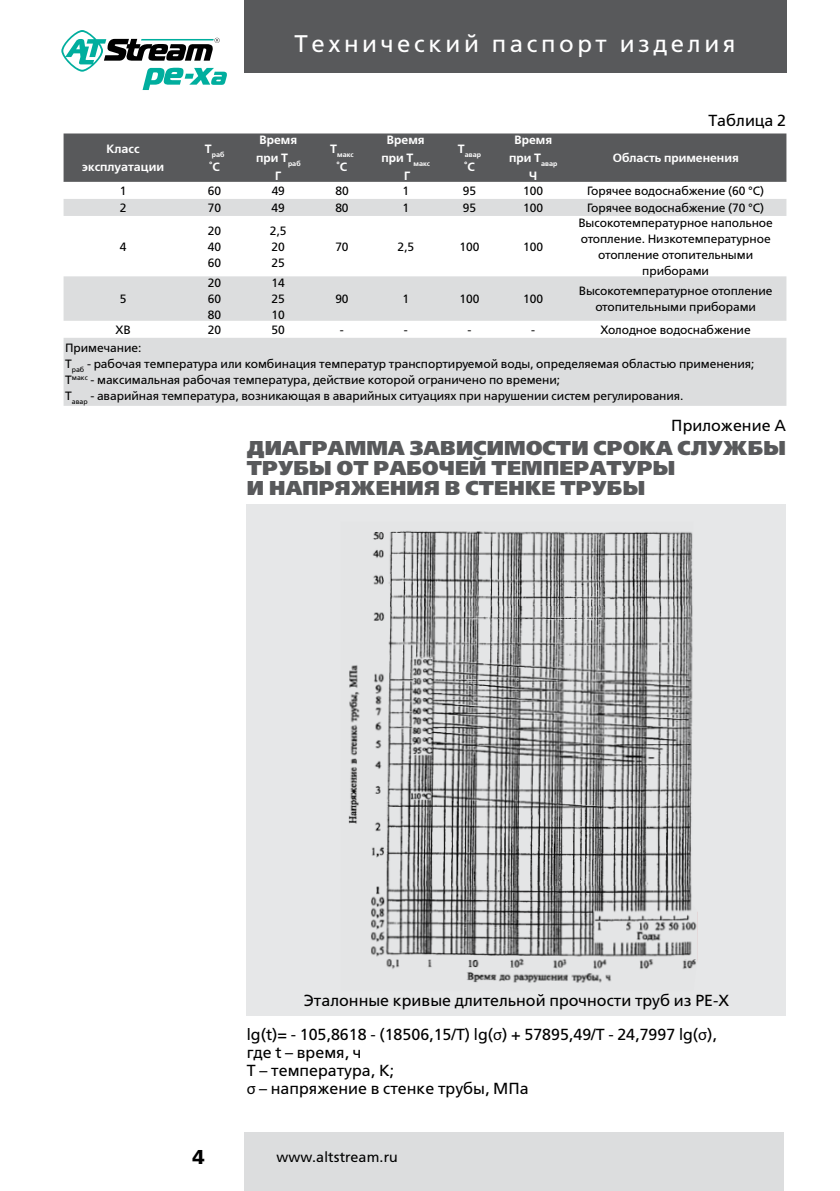
<style>
.page{position:relative;width:840px;height:1191px;background:#fff}
.page>*{position:absolute;margin:0;border:0;box-sizing:border-box;transform-origin:0 0}
.t1{font:24px "Free Set C";letter-spacing:.15em;color:#fff}
.t2{font:800 20px/20px "Free Set C";letter-spacing:.01em;color:#58595b}
.t3{font:700 20px "Free Set C";color:#000}
.t4{font:16px/18px "Free Set C";color:#000}
.t5{font:14.4px "Free Set C";letter-spacing:.01em;color:#000}
.t6{font:12px/16px "Free Set C";letter-spacing:-.005em;color:#000;text-align:justify}
.t7{font:600 12px/18px "Free Set C";color:#fff;text-align:center}
.t8{font:600 7px "Free Set C";color:#fff}
.s1{font-family:"Myriad Pro"}
</style>
<div class="page">
<div style="left:244px;top:0;width:541px;height:73px;background:#58595b"></div>
<div style="left:244px;top:1132px;width:538px;height:59px;background:#dcddde"></div>
<svg style="left:61px;top:30px;width:166px;height:60px"></svg>
<div style="left:247px;top:504px;width:538px;height:511px;background:#e6e7e8"></div>
<img style="left:348px;top:531px;width:349px;height:452px">
<div style="left:63px;top:133px;width:723px;height:49px;background:#58595b"></div>
<svg style="left:63px;top:199px;width:723px;height:207px;fill:#dcddde"></svg>
<h1 class="t1" style="left:294px;top:30px;width:442px">Технический паспорт изделия</h1>
<p class="t7" style="left:82px;top:140px;width:83px">Класс эксплуатации</p>
<p class="t8" style="left:205px;top:151px;width:21px"><sup>Т</sup>раб</p>
<p class="t7" style="left:209px;top:158px;width:12px">°С</p>
<p class="t7" style="left:256px;top:131px;width:46px">Время при Т<sub>раб<br></sub>Г</p>
<p class="t8" style="left:330px;top:151px;width:25px"><sup>Т</sup>макс</p>
<p class="t7" style="left:336px;top:158px;width:12px">°С</p>
<p class="t7" style="left:381px;top:131px;width:50px">Время при Т<sub>макс<br></sub>Г</p>
<p class="t8" style="left:457px;top:151px;width:25px"><sup>Т</sup>авар</p>
<p class="t7" style="left:464px;top:158px;width:12px">°С</p>
<p class="t7" style="left:509px;top:131px;width:50px">Время при Т<sub>авар<br></sub>Ч</p>
<h3 class="t4" style="left:708px;top:112px;width:79px">Таблица 2</h3>
<p class="t7" style="left:612px;top:149px;width:127px">Область применения</p>
<p class="t6" style="left:120px;top:183px;width:8px">1</p>
<p class="t6" style="left:208px;top:183px;width:15px">60</p>
<p class="t6" style="left:271px;top:183px;width:15px">49</p>
<p class="t6" style="left:335px;top:183px;width:15px">80</p>
<p class="t6" style="left:402px;top:183px;width:8px">1</p>
<p class="t6" style="left:462px;top:183px;width:15px">95</p>
<p class="t6" style="left:523px;top:183px;width:21px">100</p>
<p class="t6" style="left:587px;top:183px;width:178px">Горячее водоснабжение (60 °С)</p>
<p class="t6" style="left:120px;top:200px;width:8px">2</p>
<p class="t6" style="left:208px;top:200px;width:15px">70</p>
<p class="t6" style="left:271px;top:200px;width:15px">49</p>
<p class="t6" style="left:335px;top:200px;width:15px">80</p>
<p class="t6" style="left:402px;top:200px;width:8px">1</p>
<p class="t6" style="left:462px;top:200px;width:15px">95</p>
<p class="t6" style="left:523px;top:200px;width:21px">100</p>
<p class="t6" style="left:587px;top:200px;width:178px">Горячее водоснабжение (70 °С)</p>
<p class="t6" style="left:120px;top:239px;width:8px">4</p>
<p class="t6" style="left:578px;top:215px;width:196px;text-align:center">Высокотемпературное напольное отопление. Низкотемпературное отопление отопительными приборами</p>
<p class="t6" style="left:208px;top:223px;width:15px">20<br>40<br>60</p>
<p class="t6" style="left:270px;top:223px;width:18px;text-align:left">2,5<br>20<br>25</p>
<p class="t6" style="left:335px;top:239px;width:15px">70</p>
<p class="t6" style="left:397px;top:239px;width:18px">2,5</p>
<p class="t6" style="left:459px;top:239px;width:21px">100</p>
<p class="t6" style="left:523px;top:239px;width:21px">100</p>
<p class="t6" style="left:208px;top:275px;width:15px">20<br>60<br>80</p>
<p class="t6" style="left:271px;top:275px;width:15px">14<br>25<br>10</p>
<p class="t6" style="left:335px;top:291px;width:15px">90</p>
<p class="t6" style="left:402px;top:291px;width:8px">1</p>
<p class="t6" style="left:459px;top:291px;width:21px">100</p>
<p class="t6" style="left:523px;top:291px;width:21px">100</p>
<p class="t6" style="left:578px;top:283px;width:195px;text-align:center">Высокотемпературное отопление отопительными приборами</p>
<p class="t6" style="left:120px;top:291px;width:8px">5</p>
<p class="t6" style="left:115px;top:322px;width:17px">ХВ</p>
<p class="t6" style="left:208px;top:322px;width:15px">20</p>
<p class="t6" style="left:271px;top:322px;width:15px">50</p>
<p class="t6" style="left:340px;top:322px;width:5px">-</p>
<p class="t6" style="left:403px;top:322px;width:5px">-</p>
<p class="t6" style="left:467px;top:322px;width:5px">-</p>
<p class="t6" style="left:531px;top:322px;width:5px">-</p>
<p class="t6" style="left:600px;top:322px;width:151px">Холодное водоснабжение</p>
<p class="t6" style="left:65px;top:340px;width:690px;text-align:left">Примечание:<br>Т<sub>раб</sub> - рабочая температура или комбинация температур транспортируемой воды, определяемая областью применения; Т<sup>макс</sup> - максимальная рабочая температура, действие которой ограничено по времени;<br>Т<sub>авар</sub> - аварийная температура, возникающая в аварийных ситуациях при нарушении систем регулирования.</p>
<h3 class="t4" style="left:671px;top:416px;width:116px">Приложение А</h3>
<h2 class="t2" style="left:247px;top:438px;width:540px">ДИАГРАММА ЗАВИСИМОСТИ СРОКА СЛУЖБЫ<br>ТРУБЫ ОТ РАБОЧЕЙ ТЕМПЕРАТУРЫ<br>И НАПРЯЖЕНИЯ В СТЕНКЕ ТРУБЫ</h2>
<h3 class="t4" style="left:304px;top:991px;width:426px">Эталонные кривые длительной прочности труб из PE-X</h3>
<h3 class="t4" style="left:247px;top:1025px;width:471px">lg(t)= - 105,8618 - (18506,15/T) lg(<span class="s1">σ</span>) + 57895,49/T - 24,7997 lg(<span class="s1">σ</span>), где t – время, ч<br>T – температура, K;<br><span class="s1">σ</span> – напряжение в стенке трубы, МПа</h3>
<h2 class="t3" style="left:192px;top:1145px;width:14px">4</h2>
<p class="t5" style="left:276px;top:1148px;width:123px">www.altstream.ru</p>
</div>
